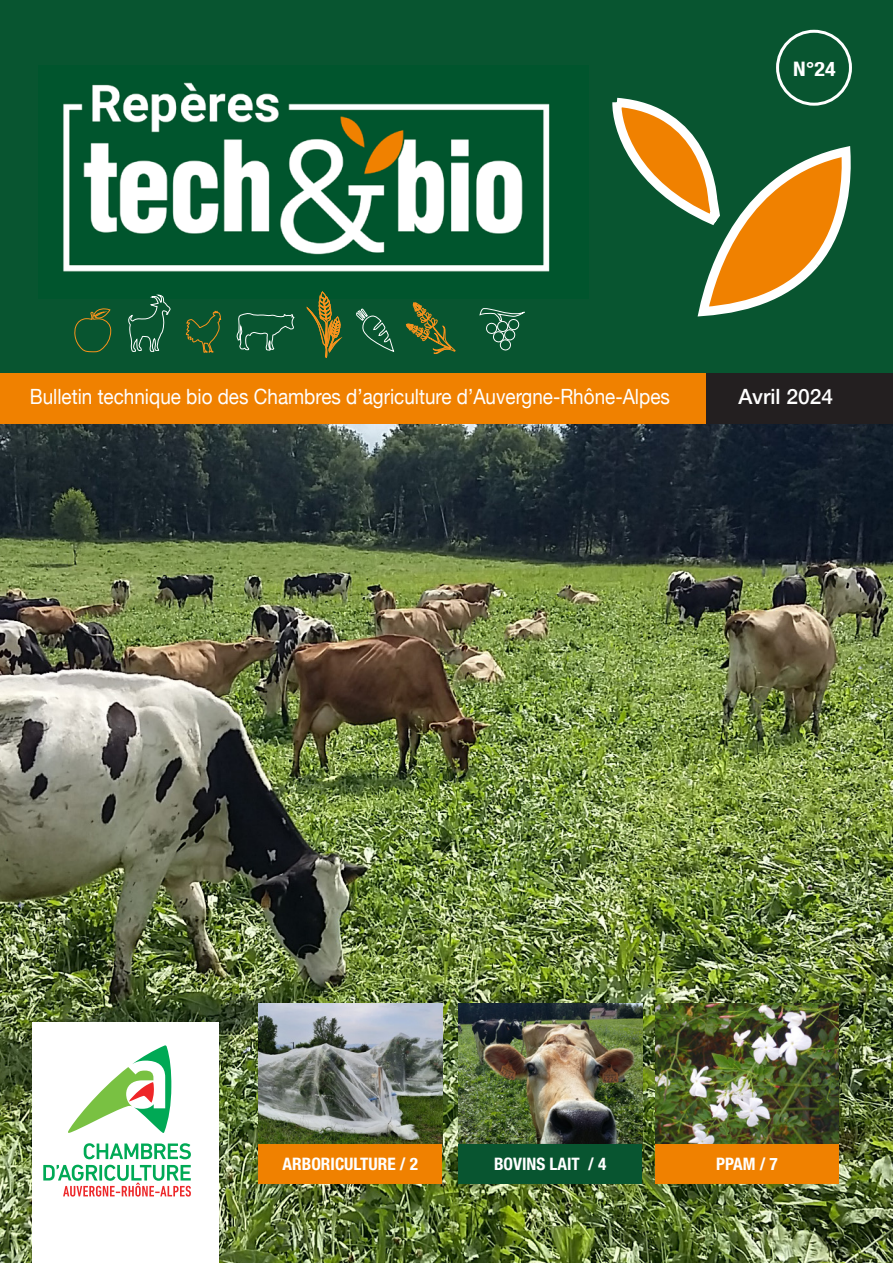
<style>
.page{position:relative;width:893px;height:1263px;background:#fff}
.page>*{position:absolute;margin:0;border:0;box-sizing:border-box;transform-origin:0 0}
.t1{font:21px "Helvetica Neue";color:#fff;scale:.9 1}
.t2{font:500 21px "Helvetica Neue";color:#fff}
.t3{font:700 condensed 19.95px "Helvetica Neue";color:#fff;scale:1.1 1}
.t4{font:700 condensed 17.25px "Helvetica Neue LT Std";color:#fff}
</style>
<div class="page">
<img style="left:0;top:423px;width:893px;height:840px">
<div style="left:150px;top:370px;width:743px;height:53px;background:#231f20"></div>
<div style="left:0;top:370px;width:706px;height:53px;background:#f08100"></div>
<div style="left:0;top:0;width:893px;height:372px;background:#085530"></div>
<div style="left:32px;top:1023px;width:186px;height:240px;background:#fff"></div>
<svg style="left:68px;top:1045px;width:103px;height:88px"></svg>
<svg style="left:84px;top:1143px;width:107px;height:16px"></svg>
<svg style="left:43px;top:1165px;width:148px;height:31px"></svg>
<img style="left:63px;top:82px;width:487px;height:190px">
<svg style="left:612px;top:93px;width:239px;height:224px"></svg>
<svg style="left:306px;top:291px;width:38px;height:82px"></svg>
<svg style="left:356px;top:308px;width:39px;height:44px"></svg>
<svg style="left:405px;top:302px;width:51px;height:52px"></svg>
<svg style="left:235px;top:313px;width:60px;height:60px"></svg>
<svg style="left:479px;top:308px;width:46px;height:42px"></svg>
<svg style="left:186px;top:310px;width:35px;height:43px"></svg>
<svg style="left:128px;top:294px;width:43px;height:58px"></svg>
<svg style="left:74px;top:308px;width:38px;height:45px"></svg>
<div style="left:776px;top:30px;width:76px;height:76px;border:3px solid #fff;border-radius:50%"></div>
<img style="left:258px;top:1003px;width:184px;height:141px">
<div style="left:258px;top:1144px;width:184px;height:39px;background:#f08100"></div>
<img style="left:458px;top:1003px;width:184px;height:141px">
<div style="left:458px;top:1144px;width:184px;height:39px;background:#085530"></div>
<img style="left:655px;top:1003px;width:184px;height:141px">
<div style="left:655px;top:1144px;width:184px;height:39px;background:#f08100"></div>
<p class="t3" style="left:793px;top:53px;width:40px">N°24</p>
<p class="t1" style="left:30px;top:381px;width:713px">Bulletin technique bio des Chambres d’agriculture d’Auvergne-Rhône-Alpes</p>
<p class="t2" style="left:738px;top:380px;width:96px">Avril 2024</p>
<p class="t4" style="left:283px;top:1153px;width:137px">ARBORICULTURE / 2</p>
<p class="t4" style="left:494px;top:1153px;width:114px">BOVINS LAIT / 4</p>
<p class="t4" style="left:716px;top:1153px;width:63px">PPAM / 7</p>
</div>
